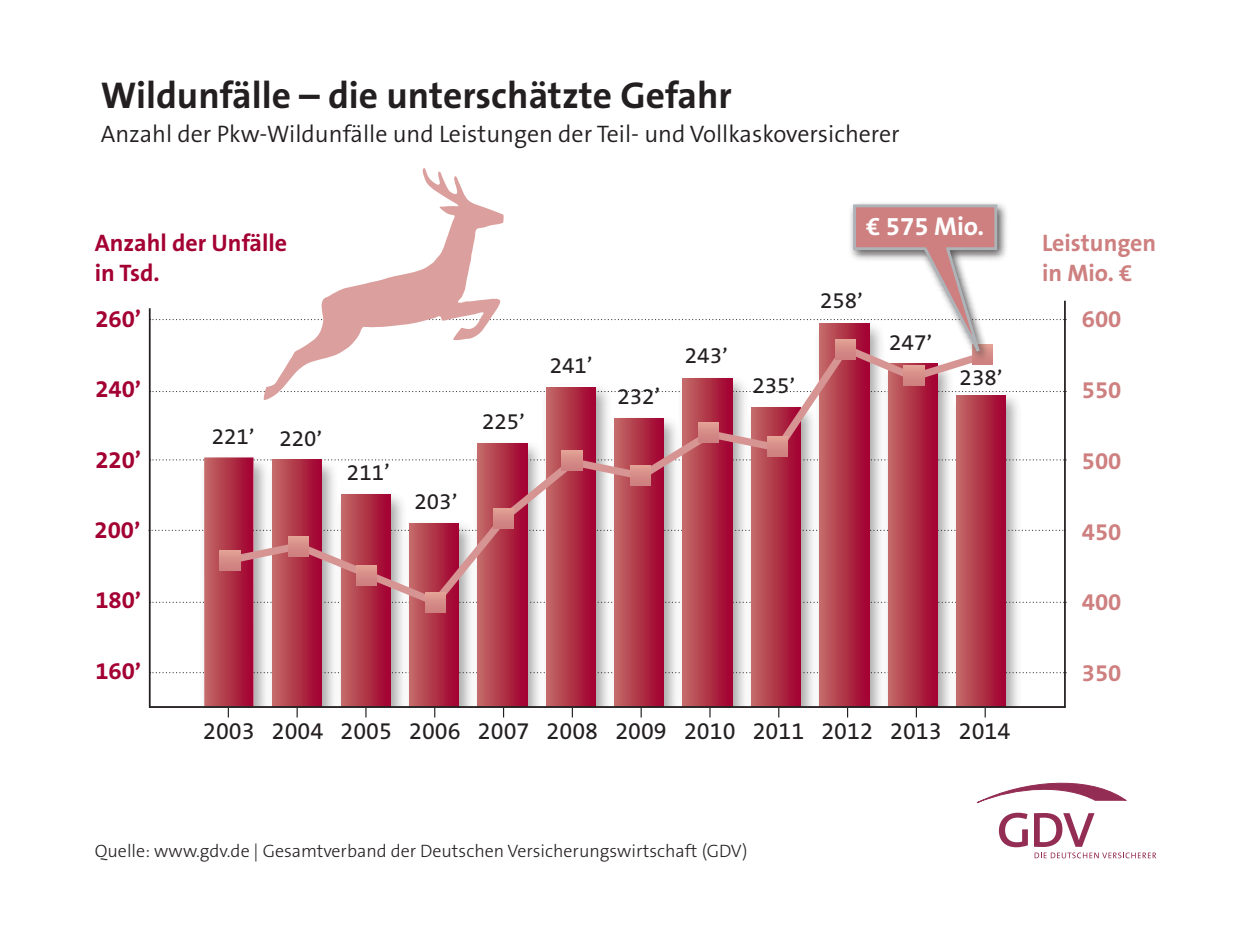
<style>
.page{position:relative;width:1259px;height:927px;background:#fff}
.page>*{position:absolute;margin:0;border:0;box-sizing:border-box;transform-origin:0 0}
.t1{font:700 37.5px "The Sans B7";color:#231f20}
.t2{font:700 25.8px "The Sans B7";color:#fff}
.t3{font:300 24px "The Sans B4";color:#231f20}
.t4{font:24px "The Sans B5 Plain";color:#231f20}
.t5{font:700 24px/30px "The Sans B7";color:#a40133}
.t6{font:700 24px/30px "The Sans B7";color:#ce7f7f}
.t7{font:22.5px "The Sans B5 Plain";color:#231f20}
.t8{font:22.5px "The Sans B5 Plain";color:#231f20;scale:1.07 1}
.t9{font:300 18px "The Sans B3";color:#231f20}
</style>
<div class="page">
<div style="left:198px;top:454px;width:73px;height:272px;background:#231f20;opacity:.4"></div>
<div style="left:267px;top:457px;width:72px;height:268px;background:#231f20;opacity:.4"></div>
<div style="left:335px;top:490px;width:73px;height:235px;background:#231f20;opacity:.4"></div>
<div style="left:404px;top:519px;width:72px;height:206px;background:#231f20;opacity:.4"></div>
<div style="left:472px;top:439px;width:72px;height:286px;background:#231f20;opacity:.4"></div>
<div style="left:540px;top:381px;width:73px;height:345px;background:#231f20;opacity:.4"></div>
<div style="left:609px;top:414px;width:72px;height:311px;background:#231f20;opacity:.4"></div>
<div style="left:677px;top:374px;width:72px;height:351px;background:#231f20;opacity:.4"></div>
<div style="left:745px;top:403px;width:73px;height:323px;background:#231f20;opacity:.4"></div>
<div style="left:882px;top:360px;width:72px;height:366px;background:#231f20;opacity:.4"></div>
<div style="left:814px;top:320px;width:72px;height:406px;background:#231f20;opacity:.4"></div>
<div style="left:950px;top:390px;width:73px;height:335px;background:#231f20;opacity:.4"></div>
<svg style="left:151px;top:391px;width:915px;height:1px"></svg>
<svg style="left:151px;top:530px;width:913px;height:1px"></svg>
<svg style="left:151px;top:459px;width:915px;height:1px"></svg>
<svg style="left:151px;top:602px;width:915px;height:1px"></svg>
<svg style="left:151px;top:672px;width:915px;height:1px"></svg>
<div style="left:204px;top:457px;width:49px;height:250px;background:linear-gradient(to right,#c26c67,#a0002d)"></div>
<div style="left:273px;top:460px;width:49px;height:246px;background:linear-gradient(to right,#c26b66,#9f002d)"></div>
<div style="left:341px;top:494px;width:49px;height:213px;background:linear-gradient(to right,#c26c66,#a0002d)"></div>
<div style="left:409px;top:523px;width:50px;height:184px;background:linear-gradient(to right,#c26c67,#a0002e)"></div>
<div style="left:478px;top:443px;width:49px;height:264px;background:linear-gradient(to right,#c26b66,#a0002d)"></div>
<div style="left:546px;top:387px;width:49px;height:320px;background:linear-gradient(to right,#c26c66,#a0002d)"></div>
<div style="left:614px;top:418px;width:50px;height:289px;background:linear-gradient(to right,#c26d67,#a0002e)"></div>
<div style="left:683px;top:378px;width:49px;height:329px;background:linear-gradient(to right,#c26c66,#a0002d)"></div>
<div style="left:751px;top:407px;width:49px;height:300px;background:linear-gradient(to right,#c26c67,#a0002d)"></div>
<div style="left:888px;top:364px;width:49px;height:343px;background:linear-gradient(to right,#c26c66,#a0002d)"></div>
<div style="left:819px;top:324px;width:50px;height:383px;background:linear-gradient(to right,#c36d67,#a0002e)"></div>
<div style="left:956px;top:395px;width:49px;height:312px;background:linear-gradient(to right,#c36d67,#a0002d)"></div>
<div style="left:192px;top:707px;width:871px;height:35px;background:#fff"></div>
<hr style="left:149px;top:308px;width:2px;height:400px;background:#231f20">
<hr style="left:1064px;top:301px;width:1px;height:407px;background:#231f20">
<svg style="left:296px;top:708px;width:2px;height:9px"></svg>
<svg style="left:640px;top:708px;width:2px;height:9px"></svg>
<hr style="left:150px;top:706px;width:915px;height:2px;background:#231f20">
<svg style="left:422px;top:168px;width:50px;height:35px"></svg>
<svg style="left:221px;top:385px;width:636px;height:227px"></svg>
<div style="left:767px;top:437px;width:20px;height:20px;background:linear-gradient(to bottom,#e19e93,#cd7f7f)"></div>
<div style="left:904px;top:366px;width:20px;height:20px;background:#ce8080"></div>
<div style="left:698px;top:422px;width:21px;height:20px;background:linear-gradient(to bottom,#e2a195,#cd7f7e)"></div>
<div style="left:630px;top:465px;width:20px;height:20px;background:linear-gradient(to bottom,#e29f94,#cd7f7f)"></div>
<div style="left:562px;top:451px;width:20px;height:20px;background:linear-gradient(to bottom,#e19e93,#cd7e7f)"></div>
<div style="left:493px;top:508px;width:20px;height:20px;background:linear-gradient(to bottom,#e2a094,#cd7f7f)"></div>
<div style="left:425px;top:593px;width:20px;height:20px;background:linear-gradient(to bottom,#e19e93,#cd7f7f)"></div>
<div style="left:357px;top:565px;width:20px;height:20px;background:linear-gradient(to bottom,#e2a195,#cd7f7f)"></div>
<div style="left:288px;top:536px;width:20px;height:20px;background:linear-gradient(to bottom,#e2a195,#cd7f7e)"></div>
<div style="left:220px;top:550px;width:20px;height:20px;background:linear-gradient(to bottom,#e2a195,#cd7f7f)"></div>
<svg style="left:977px;top:782px;width:149px;height:22px"></svg>
<svg style="left:999px;top:813px;width:29px;height:34px"></svg>
<svg style="left:1034px;top:813px;width:122px;height:45px"></svg>
<svg style="left:150px;top:203px;width:916px;height:182px"></svg>
<h1 class="t1" style="left:101px;top:75px;width:632px">Wildunfälle – die unterschätzte Gefahr</h1>
<h3 class="t3" style="left:101px;top:122px;width:800px">Anzahl der Pkw-Wildunfälle und Leistungen der Teil- und Vollkaskoversicherer</h3>
<h2 class="t2" style="left:866px;top:212px;width:120px">€ 575 Mio.</h2>
<h3 class="t5" style="left:95px;top:228px;width:194px">Anzahl der Unfälle in Tsd.</h3>
<h3 class="t6" style="left:1042px;top:228px;width:116px">Leistungen in Mio. €</h3>
<h3 class="t5" style="left:95px;top:304px;width:41px">260</h3>
<h3 class="t5" style="left:135px;top:291px;width:8px">‚</h3>
<h3 class="t5" style="left:95px;top:375px;width:41px">240</h3>
<h3 class="t5" style="left:135px;top:361px;width:8px">‚</h3>
<h3 class="t5" style="left:95px;top:445px;width:41px">220</h3>
<h3 class="t5" style="left:135px;top:432px;width:8px">‚</h3>
<h3 class="t5" style="left:95px;top:516px;width:41px">200</h3>
<h3 class="t5" style="left:134px;top:502px;width:8px">‚</h3>
<h3 class="t5" style="left:95px;top:586px;width:41px">180</h3>
<h3 class="t5" style="left:135px;top:573px;width:8px">‚</h3>
<h3 class="t5" style="left:95px;top:656px;width:41px">160</h3>
<h3 class="t5" style="left:135px;top:643px;width:8px">‚</h3>
<p class="t7" style="left:212px;top:425px;width:39px">221</p>
<p class="t8" style="left:249px;top:412px;width:7px">‚</p>
<p class="t7" style="left:279px;top:427px;width:39px">220</p>
<p class="t8" style="left:316px;top:414px;width:7px">‚</p>
<p class="t7" style="left:347px;top:460px;width:39px">211</p>
<p class="t8" style="left:384px;top:447px;width:7px">‚</p>
<p class="t7" style="left:414px;top:490px;width:39px">203</p>
<p class="t8" style="left:452px;top:476px;width:7px">‚</p>
<p class="t7" style="left:482px;top:410px;width:39px">225</p>
<p class="t8" style="left:519px;top:397px;width:7px">‚</p>
<p class="t7" style="left:550px;top:353px;width:39px">241</p>
<p class="t8" style="left:587px;top:340px;width:7px">‚</p>
<p class="t7" style="left:617px;top:384px;width:39px">232</p>
<p class="t8" style="left:654px;top:371px;width:7px">‚</p>
<p class="t7" style="left:685px;top:344px;width:39px">243</p>
<p class="t8" style="left:722px;top:330px;width:7px">‚</p>
<p class="t7" style="left:752px;top:373px;width:39px">235</p>
<p class="t8" style="left:789px;top:360px;width:7px">‚</p>
<p class="t7" style="left:820px;top:289px;width:39px">258</p>
<p class="t8" style="left:857px;top:276px;width:7px">‚</p>
<p class="t7" style="left:889px;top:331px;width:39px">247</p>
<p class="t8" style="left:926px;top:318px;width:7px">‚</p>
<p class="t7" style="left:959px;top:366px;width:39px">238</p>
<p class="t8" style="left:996px;top:353px;width:7px">‚</p>
<h3 class="t4" style="left:203px;top:718px;width:808px">2003 2004 2005 2006 2007 2008 2009 2010 2011 2012 2013 2014</h3>
<p class="t9" style="left:95px;top:841px;width:654px">Quelle: www.gdv.de | Gesamtverband der Deutschen Versicherungswirtschaft (GDV)</p>
<h3 class="t6" style="left:1081px;top:305px;width:41px">600</h3>
<h3 class="t6" style="left:1081px;top:376px;width:41px">550</h3>
<h3 class="t6" style="left:1081px;top:446px;width:41px">500</h3>
<h3 class="t6" style="left:1081px;top:517px;width:41px">450</h3>
<h3 class="t6" style="left:1081px;top:588px;width:41px">400</h3>
<h3 class="t6" style="left:1081px;top:659px;width:41px">350</h3>
</div>
